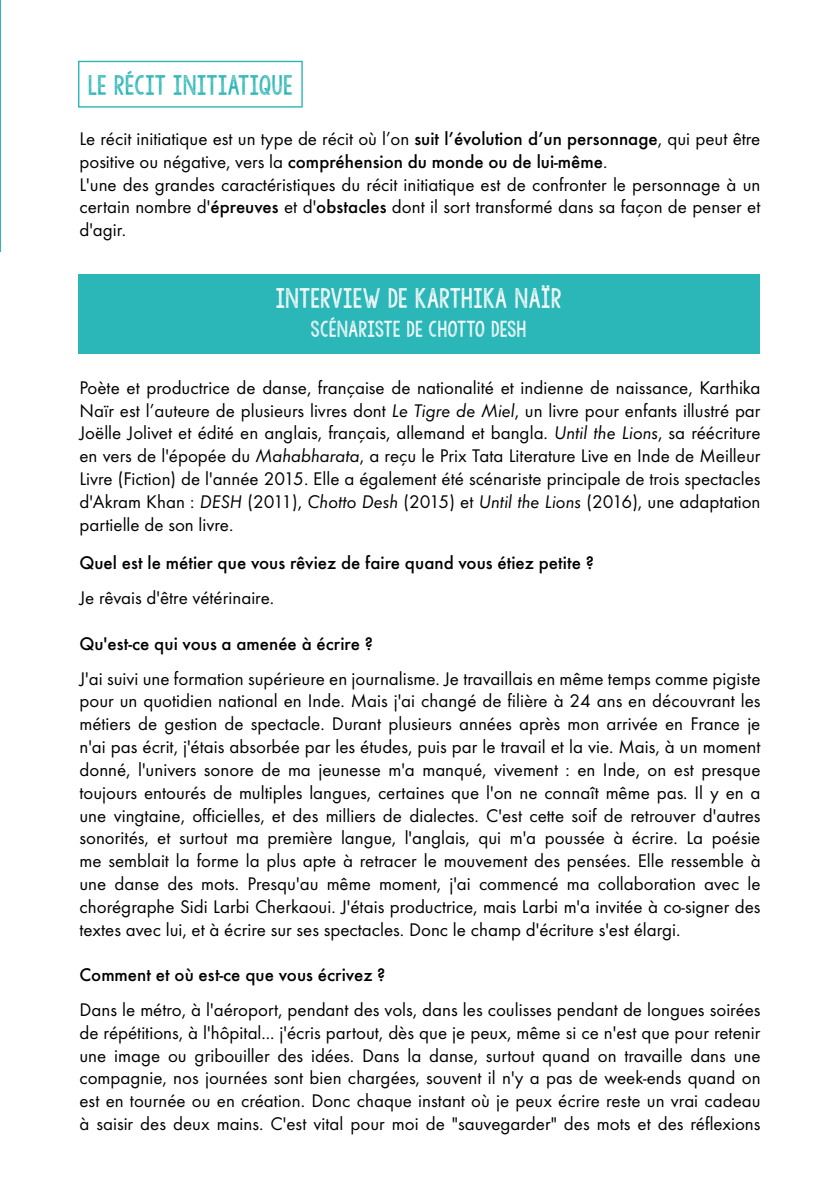
<style>
.page{position:relative;width:840px;height:1191px;background:#fff}
.page>*{position:absolute;margin:0;border:0;box-sizing:border-box;transform-origin:0 0}
.t1{font:22px "KG Allof Me";color:#fff}
.t2{font:22px "KG Allof Me";color:#2bb6b7}
.t3{font:19px/22.8px "Futura T";color:#000;text-align:justify}
.t4{font:500 19px "Futura T";color:#000}
.t5{font:18px "KG Allof Me";color:#fff}
.s1{font-weight:500}
.s2{font-style:italic}
</style>
<div class="page">
<div style="left:78px;top:61px;width:224px;height:47px;border:1px solid #2bb6b7"></div>
<hr style="left:0;top:0;width:1px;height:251px;background:#2bb6b7">
<div style="left:78px;top:275px;width:680px;height:79px;background:#2bb6b7"></div>
<p class="t2" style="left:88px;top:71px;width:206px">LE RÉCIT INITIATIQUE</p>
<p class="t3" style="left:79px;top:127px;width:682px;text-align:left">Le récit initiatique est un type de récit où l’on <span class="s1">suit l’évolution d’un personnage</span>, qui peut être positive ou négative, vers la <span class="s1">compréhension du monde ou de lui-même</span>.<br>L'une des grandes caractéristiques du récit initiatique est de confronter le personnage à un certain nombre d'<span class="s1">épreuves</span> et d'<span class="s1">obstacles</span> dont il sort transformé dans sa façon de penser et d'agir.</p>
<p class="t1" style="left:275px;top:283px;width:287px">INTERVIEW DE KARTHIKA NAÏR</p>
<p class="t5" style="left:310px;top:317px;width:217px">SCÉNARISTE DE CHOTTO DESH</p>
<p class="t3" style="left:79px;top:376px;width:682px">Poète et productrice de danse, française de nationalité et indienne de naissance, Karthika Naïr est l’auteure de plusieurs livres dont <span class="s2">Le Tigre de Miel</span>, un livre pour enfants illustré par Joëlle Jolivet et édité en anglais, français, allemand et bangla. <span class="s2">Until the Lions</span>, sa réécriture en vers de l'épopée du <span class="s2">Mahabharata</span>, a reçu le Prix Tata Literature Live en Inde de Meilleur Livre (Fiction) de l'année 2015. Elle a également été scénariste principale de trois spectacles d'Akram Khan : <span class="s2">DESH</span> (2011), <span class="s2">Chotto Desh</span> (2015) et <span class="s2">Until the Lions</span> (2016), une adaptation partielle de son livre.</p>
<p class="t4" style="left:79px;top:552px;width:516px">Quel est le métier que vous rêviez de faire quand vous étiez petite ?</p>
<p class="t3" style="left:79px;top:586px;width:196px">Je rêvais d'être vétérinaire.</p>
<p class="t4" style="left:79px;top:632px;width:295px">Qu'est-ce qui vous a amenée à écrire ?</p>
<p class="t3" style="left:79px;top:667px;width:682px">J'ai suivi une formation supérieure en journalisme. Je travaillais en même temps comme pigiste pour un quotidien national en Inde. Mais j'ai changé de filière à 24 ans en découvrant les métiers de gestion de spectacle. Durant plusieurs années après mon arrivée en France je n'ai pas écrit, j'étais absorbée par les études, puis par le travail et la vie. Mais, à un moment donné, l'univers sonore de ma jeunesse m'a manqué, vivement : en Inde, on est presque toujours entourés de multiples langues, certaines que l'on ne connaît même pas. Il y en a une vingtaine, officielles, et des milliers de dialectes. C'est cette soif de retrouver d'autres sonorités, et surtout ma première langue, l'anglais, qui m'a poussée à écrire. La poésie me semblait la forme la plus apte à retracer le mouvement des pensées. Elle ressemble à une danse des mots. Presqu'au même moment, j'ai commencé ma collaboration avec le chorégraphe Sidi Larbi Cherkaoui. J'étais productrice, mais Larbi m'a invitée à co-signer des textes avec lui, et à écrire sur ses spectacles. Donc le champ d'écriture s'est élargi.</p>
<p class="t4" style="left:79px;top:963px;width:307px">Comment et où est-ce que vous écrivez ?</p>
<p class="t3" style="left:79px;top:998px;width:682px">Dans le métro, à l'aéroport, pendant des vols, dans les coulisses pendant de longues soirées de répétitions, à l'hôpital... j'écris partout, dès que je peux, même si ce n'est que pour retenir une image ou gribouiller des idées. Dans la danse, surtout quand on travaille dans une compagnie, nos journées sont bien chargées, souvent il n'y a pas de week-ends quand on est en tournée ou en création. Donc chaque instant où je peux écrire reste un vrai cadeau à saisir des deux mains. C'est vital pour moi de "sauvegarder" des mots et des réflexions</p>
</div>
